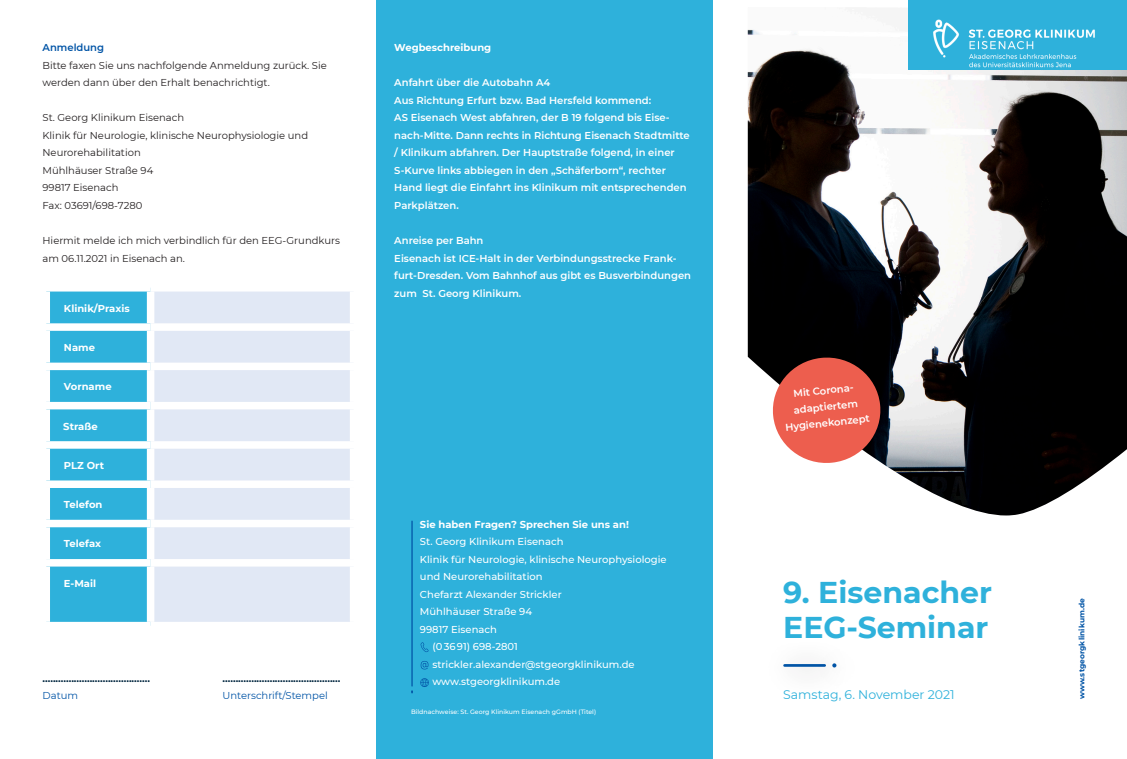
<style>
.page{position:relative;width:1127px;height:759px;background:#fff}
.page>*{position:absolute;margin:0;border:0;box-sizing:border-box;transform-origin:0 0}
.STGK_Headline_24pt_h{font:700 30px/35px "Montserrat";color:#2eb1db}
.t1{font:12.5px "Montserrat";color:#2eb1db}
.STGK_Zwischentitel_8{font:600 10px/17.5px "Montserrat";color:#fff}
.STGK_Zwischentitel_8-2{font:10px/17.5px "Montserrat";color:#231f20}
.t2{font:500 10px "Montserrat";color:#fff}
.STGK_Zwischentitel_8-3{font:700 10px "Montserrat";color:#fff}
.STGK_Fließtext_8pt{font:700 10px "Montserrat";color:#00263f}
.STGK_Störer_8pt_weiß{font:600 10px/16.2px "Montserrat";color:#fff}
.STGK_Fließtext_8pt-2{font:10px "Montserrat";color:#0154a6}
.STGK_Zwischentitel_8-4{font:600 10px "Montserrat";color:#0154a6}
.t3{font:700 7.5px "Montserrat";letter-spacing:.01em;color:#0154a6}
.t4{font:500 6.25px "Montserrat";color:#fff}
</style>
<div class="page">
<div style="left:376px;top:0;width:336px;height:758px;background:#2eb1db"></div>
<svg style="left:421px;top:642px;width:7px;height:10px"></svg>
<svg style="left:421px;top:661px;width:7px;height:8px"></svg>
<svg style="left:420px;top:678px;width:9px;height:8px"></svg>
<hr style="left:411px;top:521px;width:2px;height:164px;background:#0154a6">
<img style="left:748px;top:29px;width:379px;height:486px">
<svg style="left:770px;top:354px;width:113px;height:111px;background:#c55f54"></svg>
<div style="left:50px;top:291px;width:97px;height:330px;background:#2eb1db"></div>
<div style="left:154px;top:291px;width:196px;height:330px;background:#e1e8f5"></div>
<div style="left:43px;top:323px;width:108px;height:8px;background:#fff"></div>
<div style="left:151px;top:323px;width:206px;height:8px;background:#fff"></div>
<div style="left:43px;top:362px;width:108px;height:8px;background:#fff"></div>
<div style="left:151px;top:362px;width:206px;height:8px;background:#fff"></div>
<div style="left:43px;top:402px;width:108px;height:7px;background:#fff"></div>
<div style="left:151px;top:402px;width:206px;height:7px;background:#fff"></div>
<div style="left:43px;top:441px;width:108px;height:7px;background:#fff"></div>
<div style="left:151px;top:441px;width:206px;height:7px;background:#fff"></div>
<div style="left:43px;top:480px;width:108px;height:8px;background:#fff"></div>
<div style="left:151px;top:480px;width:206px;height:8px;background:#fff"></div>
<div style="left:43px;top:519px;width:108px;height:8px;background:#fff"></div>
<div style="left:151px;top:519px;width:206px;height:8px;background:#fff"></div>
<div style="left:43px;top:559px;width:108px;height:7px;background:#fff"></div>
<div style="left:151px;top:559px;width:206px;height:7px;background:#fff"></div>
<div style="left:908px;top:0;width:219px;height:70px;background:#2eb1db"></div>
<img style="left:933px;top:19px;width:162px;height:49px">
<hr style="left:784px;top:663px;width:41px;height:3px;background:#0154a6">
<div style="left:812px;top:643px;width:49px;height:49px;background:#fdfdfd"></div>
<svg style="left:832px;top:663px;width:4px;height:4px"></svg>
<p class="STGK_Zwischentitel_8-4" style="left:43px;top:41px;width:63px">Anmeldung</p>
<p class="STGK_Zwischentitel_8-2" style="left:43px;top:56px;width:286px">Bitte faxen Sie uns nachfolgende Anmeldung zurück. Sie werden dann über den Erhalt benachrichtigt.</p>
<p class="STGK_Zwischentitel_8-2" style="left:43px;top:109px;width:143px">St. Georg Klinikum Eisenach</p>
<p class="STGK_Zwischentitel_8-2" style="left:43px;top:126px;width:267px">Klinik für Neurologie, klinische Neurophysiologie und<br>Neurorehabilitation</p>
<p class="STGK_Zwischentitel_8-2" style="left:43px;top:161px;width:112px">Mühlhäuser Straße 94</p>
<p class="STGK_Zwischentitel_8-2" style="left:43px;top:179px;width:77px">99817 Eisenach</p>
<p class="STGK_Zwischentitel_8-2" style="left:43px;top:196px;width:101px">Fax: 03691/698-7280</p>
<p class="STGK_Zwischentitel_8-2" style="left:43px;top:231px;width:299px">Hiermit melde ich mich verbindlich für den EEG-Grundkurs am 06.11.2021 in Eisenach an.</p>
<p class="STGK_Zwischentitel_8-3" style="left:64px;top:301px;width:67px">Klinik/Praxis</p>
<p class="STGK_Zwischentitel_8-3" style="left:64px;top:340px;width:33px">Name</p>
<p class="STGK_Zwischentitel_8-3" style="left:64px;top:379px;width:49px">Vorname</p>
<p class="STGK_Zwischentitel_8-3" style="left:63px;top:418px;width:36px">Straße</p>
<p class="STGK_Zwischentitel_8-3" style="left:64px;top:458px;width:42px">PLZ Ort</p>
<p class="STGK_Zwischentitel_8-3" style="left:64px;top:497px;width:40px">Telefon</p>
<p class="STGK_Zwischentitel_8-3" style="left:64px;top:536px;width:39px">Telefax</p>
<p class="STGK_Zwischentitel_8-3" style="left:64px;top:575px;width:34px">E-Mail</p>
<p class="STGK_Fließtext_8pt" style="left:43px;top:671px;width:109px">.........................................</p>
<p class="STGK_Fließtext_8pt" style="left:223px;top:671px;width:119px">.............................................</p>
<p class="STGK_Fließtext_8pt-2" style="left:43px;top:688px;width:37px">Datum</p>
<p class="STGK_Fließtext_8pt-2" style="left:223px;top:688px;width:107px">Unterschrift/Stempel</p>
<p class="STGK_Zwischentitel_8-3" style="left:394px;top:41px;width:98px">Wegbeschreibung</p>
<p class="STGK_Zwischentitel_8" style="left:394px;top:74px;width:157px">Anfahrt über die Autobahn A4</p>
<p class="STGK_Zwischentitel_8" style="left:394px;top:91px;width:258px">Aus Richtung Erfurt bzw. Bad Hersfeld kommend:</p>
<p class="STGK_Zwischentitel_8" style="left:394px;top:109px;width:297px">AS Eisenach West abfahren, der B 19 folgend bis Eise&shy;nach-Mitte. Dann rechts in Richtung Eisenach Stadtmitte / Klinikum abfahren. Der Hauptstraße folgend, in einer S-Kurve links abbiegen in den „Schäferborn“, rechter Hand liegt die Einfahrt ins Klinikum mit entsprechenden Parkplätzen.</p>
<p class="STGK_Zwischentitel_8" style="left:394px;top:231px;width:91px">Anreise per Bahn</p>
<p class="STGK_Zwischentitel_8" style="left:394px;top:249px;width:298px">Eisenach ist ICE-Halt in der Verbindungsstrecke Frank&shy;furt-Dresden. Vom Bahnhof aus gibt es Busverbindungen zum St. Georg Klinikum.</p>
<p class="STGK_Zwischentitel_8-3" style="left:420px;top:516px;width:210px">Sie haben Fragen? Sprechen Sie uns an!</p>
<p class="t2" style="left:420px;top:534px;width:145px">St. Georg Klinikum Eisenach</p>
<p class="t2" style="left:420px;top:552px;width:248px">Klinik für Neurologie, klinische Neurophysiologie</p>
<p class="t2" style="left:420px;top:569px;width:124px">und Neurorehabilitation</p>
<p class="t2" style="left:420px;top:587px;width:143px">Chefarzt Alexander Strickler</p>
<p class="t2" style="left:420px;top:604px;width:114px">Mühlhäuser Straße 94</p>
<p class="t2" style="left:420px;top:622px;width:79px">99817 Eisenach</p>
<p class="t2" style="left:432px;top:639px;width:87px">(0 36 91) 698-2801</p>
<p class="t2" style="left:432px;top:657px;width:204px">strickler.alexander@stgeorgklinikum.de</p>
<p class="t2" style="left:432px;top:674px;width:129px">www.stgeorgklinikum.de</p>
<p class="t4" style="left:411px;top:707px;width:187px">Bildnachweise: St. Georg Klinikum Eisenach gGmbH (Titel)</p>
<p class="STGK_Störer_8pt_weiß" style="left:791px;top:385px;width:66px;rotate:-6deg">Mit Corona&shy;adaptiertem</p>
<p class="STGK_Störer_8pt_weiß" style="left:784px;top:418px;width:86px;rotate:-6deg">Hygienekonzept</p>
<p class="STGK_Headline_24pt_h" style="left:783px;top:573px;width:210px">9. Eisenacher<br>EEG-Seminar</p>
<p class="t1" style="left:783px;top:686px;width:173px">Samstag, 6. November 2021</p>
<p class="t3" style="left:1076px;top:699px;width:103px;rotate:-90deg">www.stgeorgklinikum.de</p>
</div>
